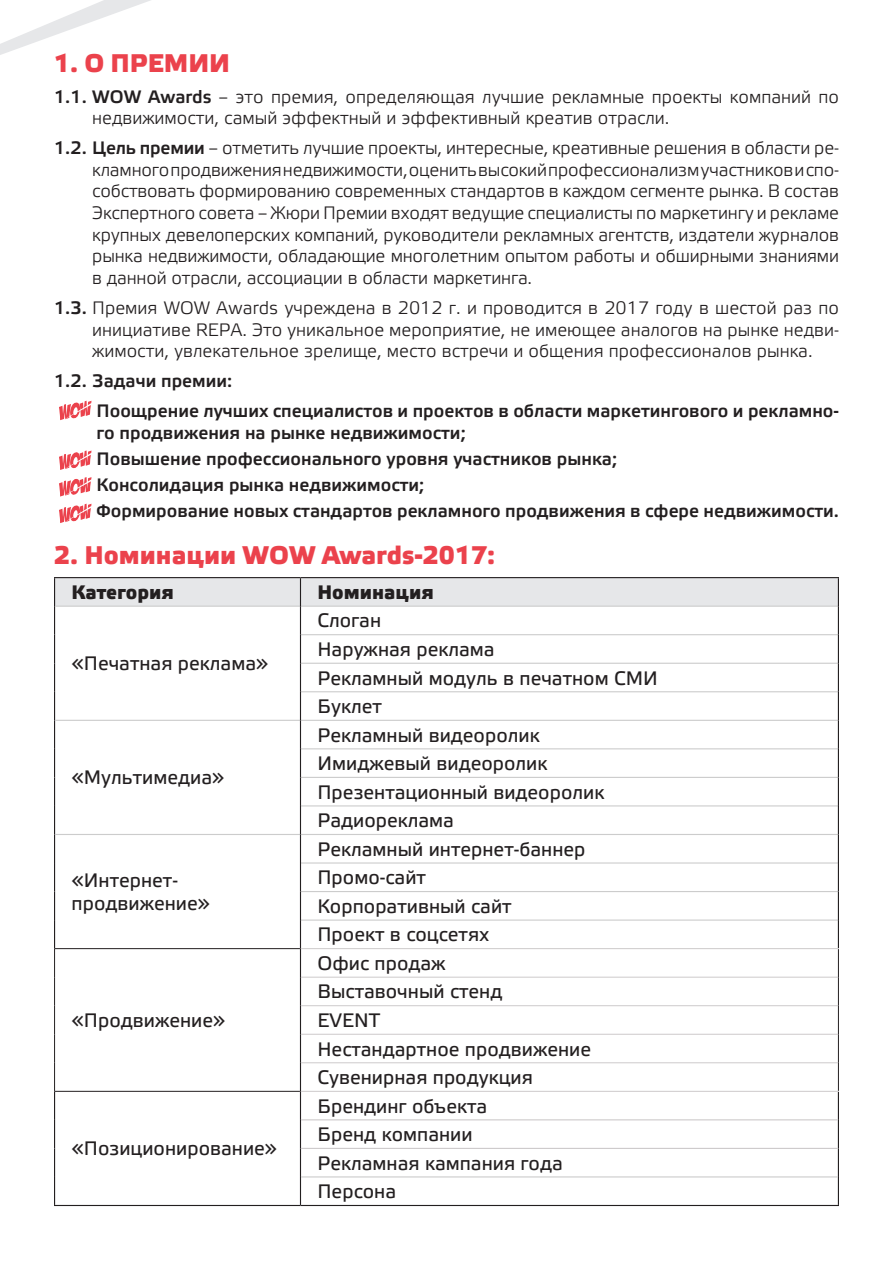
<style>
.page{position:relative;width:893px;height:1263px;background:#fff}
.page>*{position:absolute;margin:0;border:0;box-sizing:border-box;transform-origin:0 0}
.t1{font:700 25.5px "Elektra Medium Pro";color:#eb424c}
.t2{font:19.5px/23.4px "Elektra Text Pro";color:#231f20}
.t3{font:700 19.5px "Elektra Medium Pro";color:#231f20}
.t4{font:18px/21.6px "Elektra Light Pro";color:#231f20;text-align:justify}
.t5{font:18px/21.6px "Elektra Medium Pro";color:#231f20}
.s1{font-family:"Elektra Medium Pro"}
</style>
<div class="page">
<svg style="left:0;top:0;width:151px;height:55px"></svg>
<hr style="left:54px;top:1205px;width:246px;height:1px;background:#231f20">
<hr style="left:54px;top:577px;width:246px;height:1px;background:#231f20">
<hr style="left:300px;top:577px;width:539px;height:1px;background:#231f20">
<hr style="left:300px;top:1205px;width:539px;height:1px;background:#231f20">
<svg style="left:54px;top:578px;width:785px;height:627px"></svg>
<hr style="left:301px;top:1176px;width:537px;height:1px;background:#ccc">
<hr style="left:301px;top:948px;width:538px;height:1px;background:#cdcacb">
<hr style="left:301px;top:977px;width:537px;height:1px;background:#cdcacb">
<hr style="left:301px;top:1005px;width:537px;height:1px;background:#cdcacb">
<hr style="left:301px;top:1034px;width:537px;height:1px;background:#cdcacb">
<hr style="left:301px;top:1062px;width:537px;height:1px;background:#cdcacb">
<hr style="left:301px;top:1091px;width:538px;height:1px;background:#cdcacb">
<hr style="left:301px;top:1119px;width:537px;height:1px;background:#cdcacb">
<hr style="left:301px;top:1148px;width:537px;height:1px;background:#cdcacb">
<svg style="left:59px;top:401px;width:33px;height:19px"></svg>
<svg style="left:59px;top:450px;width:33px;height:20px"></svg>
<svg style="left:59px;top:477px;width:33px;height:20px"></svg>
<svg style="left:59px;top:504px;width:33px;height:19px"></svg>
<p class="t1" style="left:54px;top:49px;width:178px">1. О ПРЕМИИ</p>
<p class="t4" style="left:92px;top:86px;width:748px;text-indent:-38px"><span class="s1">1.1. WOW Awards</span> – это премия, определяющая лучшие рекламные проекты компаний по недвижимости, самый эффектный и эффективный креатив отрасли.</p>
<p class="t4" style="left:92px;top:138px;width:748px;text-indent:-38px"><span class="s1">1.2. Цель премии</span> – отметить лучшие проекты, интересные, креативные решения в области ре&shy;кламного продвижения недвижимости, оценить высокий профессионализм участников и спо&shy;собствовать формированию современных стандартов в каждом сегменте рынка. В состав Экспертного совета – Жюри Премии входят ведущие специалисты по маркетингу и рекламе крупных девелоперских компаний, руководители рекламных агентств, издатели журналов рынка недвижимости, обладающие многолетним опытом работы и обширными знаниями в данной отрасли, ассоциации в области маркетинга.</p>
<p class="t4" style="left:92px;top:298px;width:748px;text-indent:-38px"><span class="s1">1.3.</span> Премия WOW Awards учреждена в 2012 г. и проводится в 2017 году в шестой раз по инициативе REPA. Это уникальное мероприятие, не имеющее аналогов на рынке недви&shy;жимости, увлекательное зрелище, место встречи и общения профессионалов рынка.</p>
<p class="t5" style="left:54px;top:371px;width:180px">1.2. Задачи премии:</p>
<p class="t5" style="left:97px;top:401px;width:744px;text-indent:-13px">•Поощрение лучших специалистов и проектов в области маркетингового и рекламно&shy;го продвижения на рынке недвижимости;</p>
<p class="t5" style="left:84px;top:448px;width:535px">•Повышение профессионального уровня участников рынка;</p>
<p class="t5" style="left:84px;top:474px;width:342px">•Консолидация рынка недвижимости;</p>
<p class="t5" style="left:84px;top:500px;width:757px">•Формирование новых стандартов рекламного продвижения в сфере недвижимости.</p>
<p class="t1" style="left:54px;top:541px;width:443px">2. Номинации WOW Awards-2017:</p>
<p class="t3" style="left:72px;top:581px;width:104px">Категория</p>
<p class="t3" style="left:317px;top:581px;width:118px">Номинация</p>
<p class="t2" style="left:72px;top:652px;width:198px">«Печатная реклама»</p>
<p class="t2" style="left:72px;top:767px;width:154px">«Мультимедиа»</p>
<p class="t2" style="left:72px;top:869px;width:140px">«Интернет&shy;продвижение»</p>
<p class="t2" style="left:72px;top:1009px;width:155px">«Продвижение»</p>
<p class="t2" style="left:72px;top:1138px;width:207px">«Позиционирование»</p>
<p class="t2" style="left:317px;top:610px;width:65px">Слоган</p>
<p class="t2" style="left:317px;top:638px;width:179px">Наружная реклама</p>
<p class="t2" style="left:317px;top:667px;width:342px">Рекламный модуль в печатном СМИ</p>
<p class="t2" style="left:317px;top:695px;width:66px">Буклет</p>
<p class="t2" style="left:317px;top:724px;width:224px">Рекламный видеоролик</p>
<p class="t2" style="left:317px;top:752px;width:232px">Имиджевый видеоролик</p>
<p class="t2" style="left:317px;top:781px;width:288px">Презентационный видеоролик</p>
<p class="t2" style="left:317px;top:809px;width:138px">Радиореклама</p>
<p class="t2" style="left:317px;top:838px;width:270px">Рекламный интернет-баннер</p>
<p class="t2" style="left:317px;top:866px;width:110px">Промо-сайт</p>
<p class="t2" style="left:317px;top:895px;width:196px">Корпоративный сайт</p>
<p class="t2" style="left:317px;top:924px;width:173px">Проект в соцсетях</p>
<p class="t2" style="left:317px;top:952px;width:130px">Офис продаж</p>
<p class="t2" style="left:317px;top:981px;width:186px">Выставочный стенд</p>
<p class="t2" style="left:317px;top:1009px;width:64px">EVENT</p>
<p class="t2" style="left:317px;top:1038px;width:275px">Нестандартное продвижение</p>
<p class="t2" style="left:317px;top:1066px;width:217px">Сувенирная продукция</p>
<p class="t2" style="left:317px;top:1095px;width:171px">Брендинг объекта</p>
<p class="t2" style="left:317px;top:1123px;width:157px">Бренд компании</p>
<p class="t2" style="left:317px;top:1152px;width:247px">Рекламная кампания года</p>
<p class="t2" style="left:317px;top:1180px;width:80px">Персона</p>
</div>
